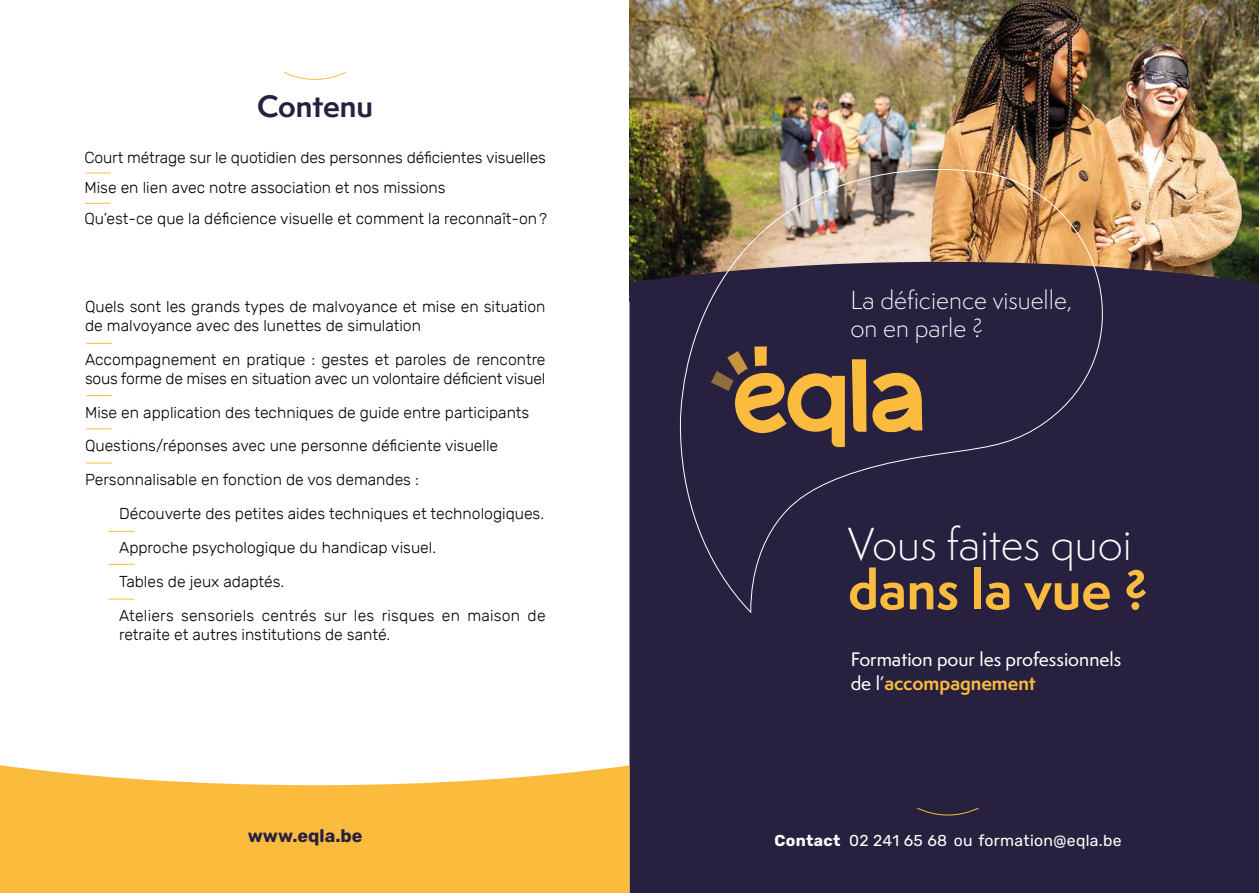
<style>
.page{position:relative;width:1259px;height:893px;background:#fff}
.page>*{position:absolute;margin:0;border:0;box-sizing:border-box;transform-origin:0 0}
.t1{font:700 51px "Semplicita Pro";color:#fbbb3e}
.t2{font:300 42.45px "Semplicita Pro";color:#fff}
.t3{font:700 28.5px "Semplicita Pro";letter-spacing:-.005em;color:#28203f}
.t4{font:300 24px/28.8px "Semplicita Pro";color:#fff}
.t5{font:500 18px/24px "Semplicita Pro";color:#fff}
.t6{font:700 18px "Rubik";color:#28203f}
.t7{font:300 15.75px/33.9px "Rubik";color:#000}
.t8{font:15.75px "Rubik";letter-spacing:.02em;color:#fff}
.s1{font-weight:700;color:#fbbb3d}
.s2{font-weight:700}
</style>
<div class="page">
<img style="left:629px;top:0;width:630px;height:262px">
<div style="left:629px;top:262px;width:630px;height:631px;background:#28203f"></div>
<img style="left:679px;top:168px;width:431px;height:446px">
<svg style="left:852px;top:359px;width:70px;height:73px;background:#a37a3e"></svg>
<svg style="left:711px;top:346px;width:134px;height:101px;background:#72563e"></svg>
<svg style="left:0;top:765px;width:629px;height:128px;background:#fbc251"></svg>
<svg style="left:86px;top:428px;width:26px;height:1px"></svg>
<svg style="left:86px;top:395px;width:26px;height:1px"></svg>
<svg style="left:86px;top:343px;width:26px;height:1px"></svg>
<svg style="left:86px;top:463px;width:26px;height:1px"></svg>
<svg style="left:916px;top:807px;width:64px;height:9px"></svg>
<svg style="left:108px;top:531px;width:26px;height:1px"></svg>
<svg style="left:108px;top:564px;width:26px;height:1px"></svg>
<svg style="left:108px;top:599px;width:26px;height:1px"></svg>
<svg style="left:284px;top:72px;width:62px;height:8px"></svg>
<svg style="left:85px;top:173px;width:26px;height:1px"></svg>
<svg style="left:85px;top:203px;width:26px;height:1px"></svg>
<h3 class="t3" style="left:257px;top:93px;width:117px">Contenu</h3>
<p class="t7" style="left:84px;top:142px;width:464px;line-height:30.9px">Court métrage sur le quotidien des personnes déficientes visuelles<br>Mise en lien avec notre association et nos missions<br>Qu’est-ce que la déficience visuelle et comment la reconnaît-on?</p>
<p class="t7" style="left:85px;top:298px;width:462px;line-height:18.9px">Quels sont les grands types de malvoyance et mise en situation de malvoyance avec des lunettes de simulation</p>
<p class="t7" style="left:85px;top:351px;width:462px;line-height:18.9px">Accompagnement en pratique : gestes et paroles de rencontre sous forme de mises en situation avec un volontaire déficient visuel</p>
<p class="t7" style="left:85px;top:396px;width:446px">Mise en application des techniques de guide entre participants<br>Questions/réponses avec une personne déficiente visuelle<br>Personnalisable en fonction de vos demandes :</p>
<p class="t7" style="left:119px;top:498px;width:428px">Découverte des petites aides techniques et technologiques.<br>Approche psychologique du handicap visuel.<br>Tables de jeux adaptés.<br>Ateliers sensoriels centrés sur les risques en maison de</p>
<p class="t7" style="left:119px;top:619px;width:273px">retraite et autres institutions de santé.</p>
<p class="t6" style="left:248px;top:829px;width:116px">www.eqla.be</p>
<h3 class="t4" style="left:850px;top:287px;width:223px">La déficience visuelle, on en parle ?</h3>
<h2 class="t2" style="left:848px;top:525px;width:285px">Vous faites quoi</h2>
<h1 class="t1" style="left:848px;top:567px;width:302px">dans la vue ?</h1>
<p class="t5" style="left:850px;top:648px;width:272px">Formation pour les professionnels de l’<span class="s1">accompagnement</span></p>
<p class="t8" style="left:774px;top:833px;width:349px"><span class="s2">Contact</span> 02 241 65 68 ou formation@eqla.be</p>
</div>
